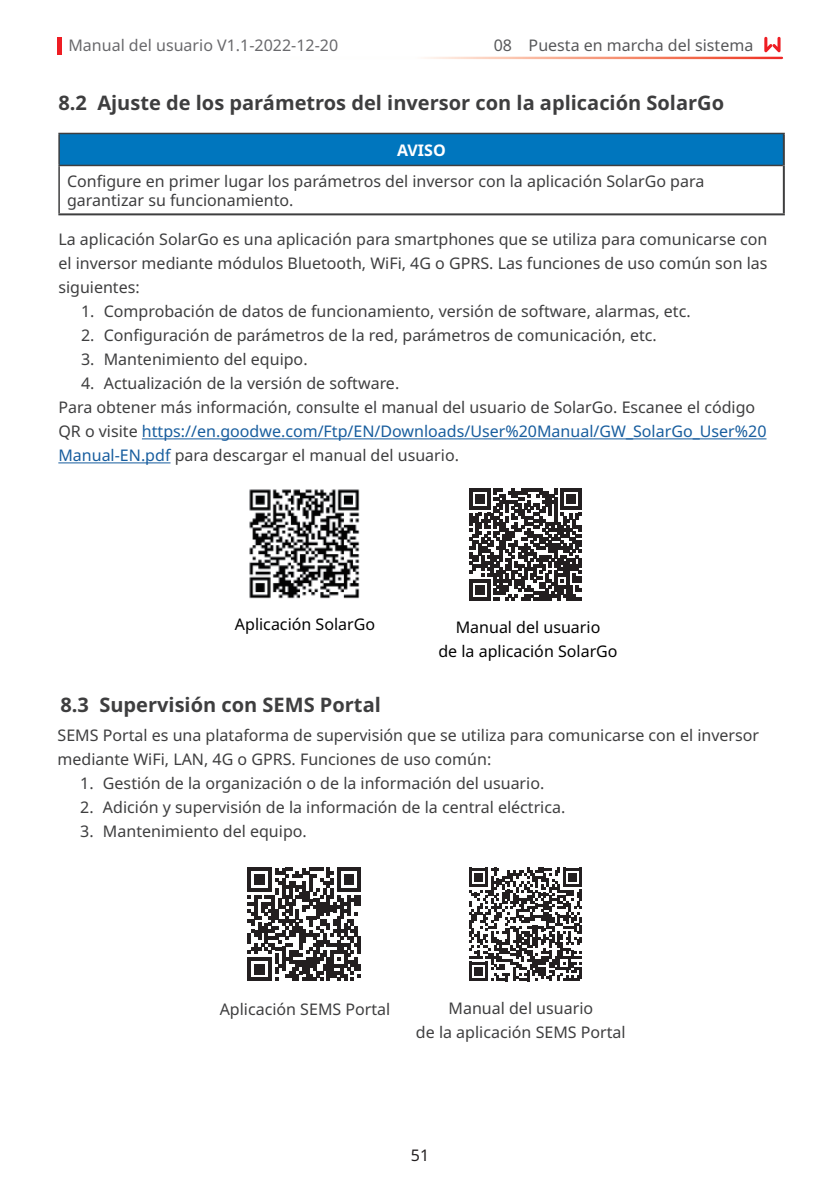
<style>
.page{position:relative;width:840px;height:1191px;background:#fff}
.page>*{position:absolute;margin:0;border:0;box-sizing:border-box;transform-origin:0 0}
.t1{font:700 20px "Noto Sans";color:#3e3e3f}
.t2{font:16px/24px "Noto Sans";color:#3e3e3f}
.t3{font:16px/24px "Noto Sans";color:#030303;text-align:center}
.t4{font:16px "Noto Sans";color:#69696c}
.t5{font:16px "Noto Sans";color:#57585a}
.t6{font:700 16px "Noto Sans";color:#fff}
.t7{font:16px "Noto Sans";color:#231f20}
.s1{color:#175d9e}
</style>
<div class="page">
<hr style="left:57px;top:37px;width:4px;height:18px;background:#ee1d23">
<svg style="left:764px;top:37px;width:16px;height:15px"></svg>
<div style="left:59px;top:133px;width:724px;height:32px;background:#0076be"></div>
<hr style="left:58px;top:133px;width:726px;height:1px;background:#3e3e3f">
<hr style="left:58px;top:134px;width:2px;height:31px;background:#3e3e3f">
<hr style="left:58px;top:165px;width:724px;height:1px;background:#3e3e3f">
<hr style="left:58px;top:166px;width:2px;height:47px;background:#3e3e3f">
<hr style="left:782px;top:134px;width:2px;height:31px;background:#3e3e3f">
<hr style="left:782px;top:165px;width:2px;height:48px;background:#3e3e3f">
<hr style="left:58px;top:213px;width:726px;height:2px;background:#3e3e3f">
<hr style="left:142px;top:438px;width:624px;height:1px;background:#175d9e">
<hr style="left:58px;top:462px;width:112px;height:1px;background:#175d9e">
<img style="left:249px;top:489px;width:111px;height:110px">
<svg style="left:469px;top:489px;width:112px;height:111px"></svg>
<svg style="left:247px;top:867px;width:114px;height:114px"></svg>
<svg style="left:469px;top:867px;width:113px;height:114px"></svg>
<p class="t4" style="left:68px;top:34px;width:271px">Manual del usuario V1.1-2022-12-20</p>
<p class="t5" style="left:493px;top:34px;width:261px">08 Puesta en marcha del sistema</p>
<p class="t1" style="left:58px;top:88px;width:666px">8.2 Ajuste de los parámetros del inversor con la aplicación SolarGo</p>
<p class="t6" style="left:397px;top:139px;width:50px">AVISO</p>
<p class="t2" style="left:67px;top:172px;width:638px;line-height:19.2px">Configure en primer lugar los parámetros del inversor con la aplicación SolarGo para garantizar su funcionamiento.</p>
<p class="t2" style="left:58px;top:228px;width:710px;text-align:justify">La aplicación SolarGo es una aplicación para smartphones que se utiliza para comunicarse con el inversor mediante módulos Bluetooth, WiFi, 4G o GPRS. Las funciones de uso común son las siguientes:</p>
<p class="t2" style="left:81px;top:300px;width:611px">1. Comprobación de datos de funcionamiento, versión de software, alarmas, etc.</p>
<p class="t2" style="left:81px;top:324px;width:577px">2. Configuración de parámetros de la red, parámetros de comunicación, etc.</p>
<p class="t2" style="left:81px;top:348px;width:228px">3. Mantenimiento del equipo.</p>
<p class="t2" style="left:58px;top:372px;width:709px;text-indent:23px">4. Actualización de la versión de software.<br>Para obtener más información, consulte el manual del usuario de SolarGo. Escanee el código QR o visite <span class="s1">https://en.goodwe.com/Ftp/EN/Downloads/User%20Manual/GW_SolarGo_User%20<br>Manual-EN.pdf</span> para descargar el manual del usuario.</p>
<p class="t3" style="left:235px;top:612px;width:142px">Aplicación SolarGo</p>
<p class="t3" style="left:438px;top:615px;width:181px">Manual del usuario<br>de la aplicación SolarGo</p>
<p class="t1" style="left:60px;top:691px;width:322px">8.3 Supervisión con SEMS Portal</p>
<p class="t2" style="left:57px;top:723px;width:702px">SEMS Portal es una plataforma de supervisión que se utiliza para comunicarse con el inversor mediante WiFi, LAN, 4G o GPRS. Funciones de uso común:</p>
<p class="t2" style="left:80px;top:771px;width:465px">1. Gestión de la organización o de la información del usuario.</p>
<p class="t2" style="left:80px;top:795px;width:486px">2. Adición y supervisión de la información de la central eléctrica.</p>
<p class="t2" style="left:80px;top:819px;width:228px">3. Mantenimiento del equipo.</p>
<p class="t2" style="left:219px;top:998px;width:172px">Aplicación SEMS Portal</p>
<p class="t2" style="left:416px;top:996px;width:211px;text-align:center">Manual del usuario<br>de la aplicación SEMS Portal</p>
<p class="t7" style="left:410px;top:1143px;width:20px">51</p>
</div>
